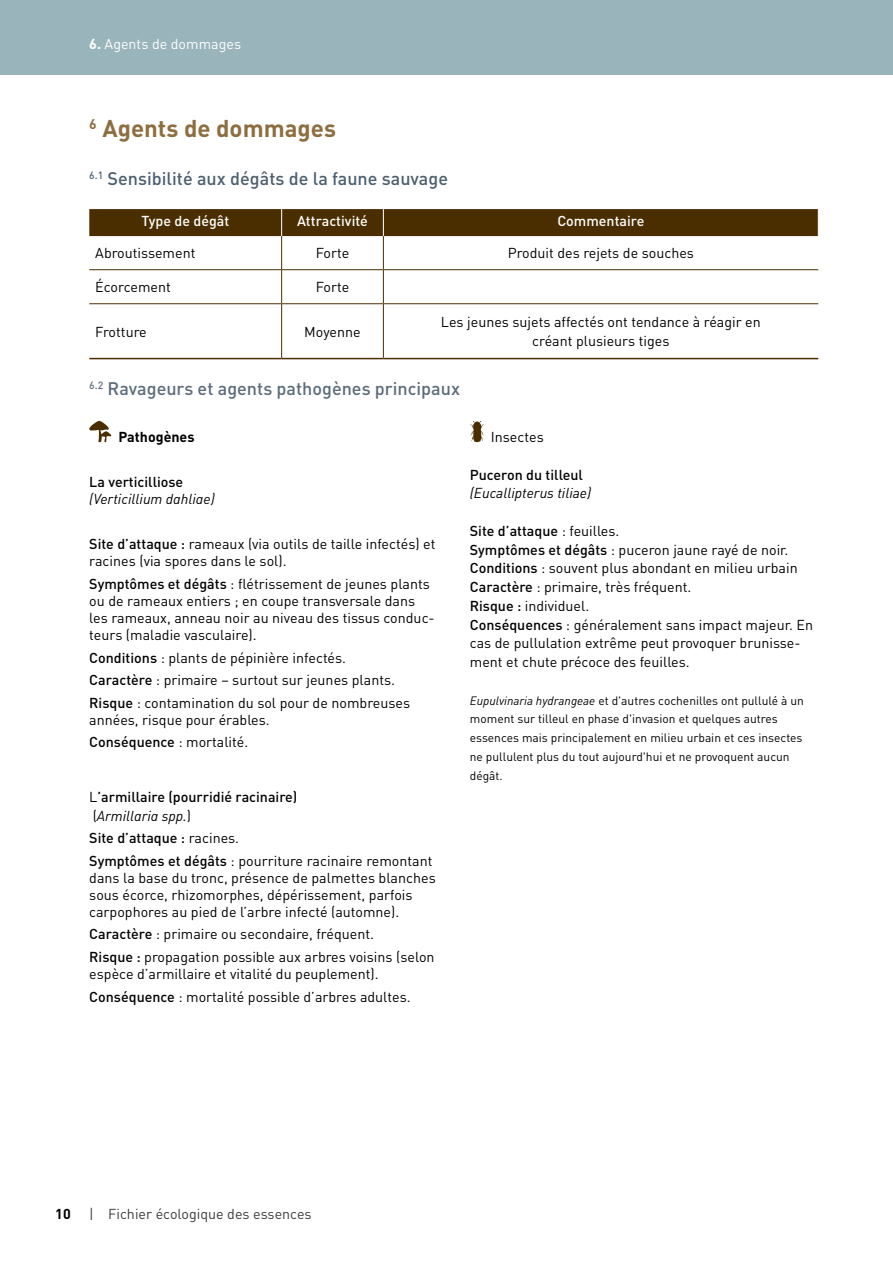
<style>
.page{position:relative;width:893px;height:1263px;background:#fff}
.page>*{position:absolute;margin:0;border:0;box-sizing:border-box;transform-origin:0 0}
.t1{font:700 24px "DIN Pro";color:#8d6e40}
.t2{font:500 18px "DIN Pro";color:#5c6c7b}
.t3{font:500 18px "DIN Pro";color:#4d5f70}
.t4{font:14.25px/18.8px "DIN Pro";color:#000}
.t5{font:500 14.25px "DIN Pro";color:#000}
.t6{font:14.25px "DIN Regular Italic Alt";color:#000}
.t7{font:500 14.25px "DIN Pro";color:#fff}
.t8{font:14.25px "DIN Pro";color:#3c3c3b}
.t9{font:italic 14.25px "DIN";color:#000}
.t10{font:14.25px "DIN Pro";color:#fff}
.t11{font:700 14.25px "DIN Pro";color:#000}
.t12{font:12px/18.8px "DIN Pro";color:#000}
.s1{font-weight:700}
.s2{font-weight:500}
.s3{font-weight:400}
.s4{font-family:"DIN Pro"}
.s5{font-family:"DIN";font-style:italic}
</style>
<div class="page">
<div style="left:0;top:0;width:893px;height:74px;background:#99b5bb"></div>
<svg style="left:89px;top:421px;width:22px;height:21px"></svg>
<svg style="left:470px;top:421px;width:14px;height:21px"></svg>
<hr style="left:89px;top:358px;width:193px;height:1px;background:#4b2e00">
<hr style="left:282px;top:358px;width:101px;height:1px;background:#4b2e00">
<hr style="left:281px;top:236px;width:1px;height:33px;background:#4b2e00">
<hr style="left:281px;top:270px;width:1px;height:33px;background:#4b2e00">
<hr style="left:281px;top:304px;width:1px;height:54px;background:#4b2e00">
<div style="left:89px;top:209px;width:730px;height:27px;background:#4b2e00"></div>
<hr style="left:89px;top:269px;width:193px;height:1px;background:#4b2e00">
<hr style="left:282px;top:269px;width:101px;height:1px;background:#4b2e00">
<hr style="left:89px;top:303px;width:193px;height:1px;background:#4b2e00">
<hr style="left:282px;top:303px;width:101px;height:1px;background:#4b2e00">
<hr style="left:383px;top:236px;width:1px;height:33px;background:#4b2e00">
<hr style="left:383px;top:269px;width:435px;height:1px;background:#4b2e00">
<hr style="left:383px;top:270px;width:1px;height:33px;background:#4b2e00">
<hr style="left:383px;top:303px;width:435px;height:1px;background:#4b2e00">
<hr style="left:383px;top:304px;width:1px;height:54px;background:#4b2e00">
<hr style="left:383px;top:358px;width:435px;height:1px;background:#4b2e00">
<p class="t10" style="left:89px;top:34px;width:153px"><span class="s1">6.</span> Agents de dommages</p>
<h1 class="t1" style="left:89px;top:112px;width:248px"><sup>6</sup> Agents de dommages</h1>
<p class="t3" style="left:89px;top:166px;width:360px"><sup>6.1</sup> Sensibilité aux dégâts de la faune sauvage</p>
<p class="t7" style="left:142px;top:211px;width:89px">Type de dégât</p>
<p class="t7" style="left:297px;top:211px;width:72px">Attractivité</p>
<p class="t7" style="left:557px;top:211px;width:89px">Commentaire</p>
<p class="t4" style="left:95px;top:243px;width:102px">Abroutissement</p>
<p class="t4" style="left:316px;top:243px;width:35px">Forte</p>
<p class="t4" style="left:508px;top:243px;width:188px">Produit des rejets de souches</p>
<p class="t4" style="left:95px;top:277px;width:77px">Écorcement</p>
<p class="t4" style="left:316px;top:277px;width:35px">Forte</p>
<p class="t4" style="left:95px;top:321px;width:53px">Frotture</p>
<p class="t4" style="left:304px;top:321px;width:58px">Moyenne</p>
<p class="t4" style="left:441px;top:312px;width:321px;text-align:center">Les jeunes sujets affectés ont tendance à réagir en créant plusieurs tiges</p>
<p class="t2" style="left:89px;top:377px;width:372px"><sup>6.2</sup> Ravageurs et agents pathogènes principaux</p>
<p class="t11" style="left:118px;top:427px;width:78px">Pathogènes</p>
<p class="t5" style="left:89px;top:472px;width:96px">La verticilliose</p>
<p class="t6" style="left:89px;top:490px;width:127px">(Verticillium dahliae)</p>
<p class="t4" style="left:89px;top:535px;width:348px;line-height:17.1px"><span class="s2">Site d’attaque :</span> rameaux (via outils de taille infectés) et racines (via spores dans le sol).</p>
<p class="t4" style="left:89px;top:575px;width:347px;line-height:17.1px"><span class="s2">Symptômes et dégâts</span> : flétrissement de jeunes plants ou de rameaux entiers ; en coupe transversale dans les rameaux, anneau noir au niveau des tissus conduc&shy;teurs (maladie vasculaire).</p>
<p class="t4" style="left:89px;top:646px;width:322px;line-height:22.5px"><span class="s2">Conditions</span> : plants de pépinière infectés.<br><span class="s2">Caractère</span> : primaire – surtout sur jeunes plants.<br><span class="s2">Risque</span> : contamination du sol pour de nombreuses</p>
<p class="t4" style="left:89px;top:708px;width:182px;line-height:22.5px">années, risque pour érables.<br><span class="s2">Conséquence</span> : mortalité.</p>
<p class="t5" style="left:89px;top:787px;width:210px"><span class="s3">L</span>’armillaire (pourridié racinaire)</p>
<p class="t6" style="left:93px;top:807px;width:100px"><span class="s4">(</span>Armillaria spp.<span class="s4">)</span></p>
<p class="t4" style="left:89px;top:826px;width:345px;line-height:22.5px"><span class="s2">Site d’attaque :</span> racines.<br><span class="s2">Symptômes et dégâts</span> : pourriture racinaire remontant</p>
<p class="t4" style="left:89px;top:868px;width:348px;line-height:17.1px">dans la base du tronc, présence de palmettes blanches sous écorce, rhizomorphes, dépérissement, parfois carpophores au pied de l’arbre infecté (automne).</p>
<p class="t4" style="left:89px;top:922px;width:347px;line-height:22.5px"><span class="s2">Caractère</span> : primaire ou secondaire, fréquent.<br><span class="s2">Risque :</span> propagation possible aux arbres voisins (selon</p>
<p class="t4" style="left:89px;top:962px;width:323px;line-height:22.5px">espèce d’armillaire et vitalité du peuplement).<br><span class="s2">Conséquence</span> : mortalité possible d’arbres adultes.</p>
<p class="t4" style="left:491px;top:427px;width:54px">Insectes</p>
<p class="t5" style="left:470px;top:465px;width:115px">Puceron du tilleul</p>
<p class="t9" style="left:470px;top:484px;width:123px">(Eucallipterus tiliae)</p>
<p class="t4" style="left:470px;top:521px;width:345px"><span class="s2">Site d’attaque</span> : feuilles.<br><span class="s2">Symptômes et dégâts</span> : puceron jaune rayé de noir.<br><span class="s2">Conditions</span> : souvent plus abondant en milieu urbain <span class="s2">Caractère</span> : primaire, très fréquent.<br><span class="s2">Risque :</span> individuel.<br><span class="s2">Conséquences</span> : généralement sans impact majeur. En cas de pullulation extrême peut provoquer brunisse&shy;ment et chute précoce des feuilles.</p>
<p class="t12" style="left:470px;top:690px;width:335px"><span class="s5">Eupulvinaria hydrangeae</span> et d'autres cochenilles ont pullulé à un moment sur tilleul en phase d'invasion et quelques autres essences mais principalement en milieu urbain et ces insectes ne pullulent plus du tout aujourd'hui et ne provoquent aucun dégât.</p>
<p class="t11" style="left:55px;top:1204px;width:17px">10</p>
<p class="t8" style="left:89px;top:1204px;width:224px">| Fichier écologique des essences</p>
</div>
